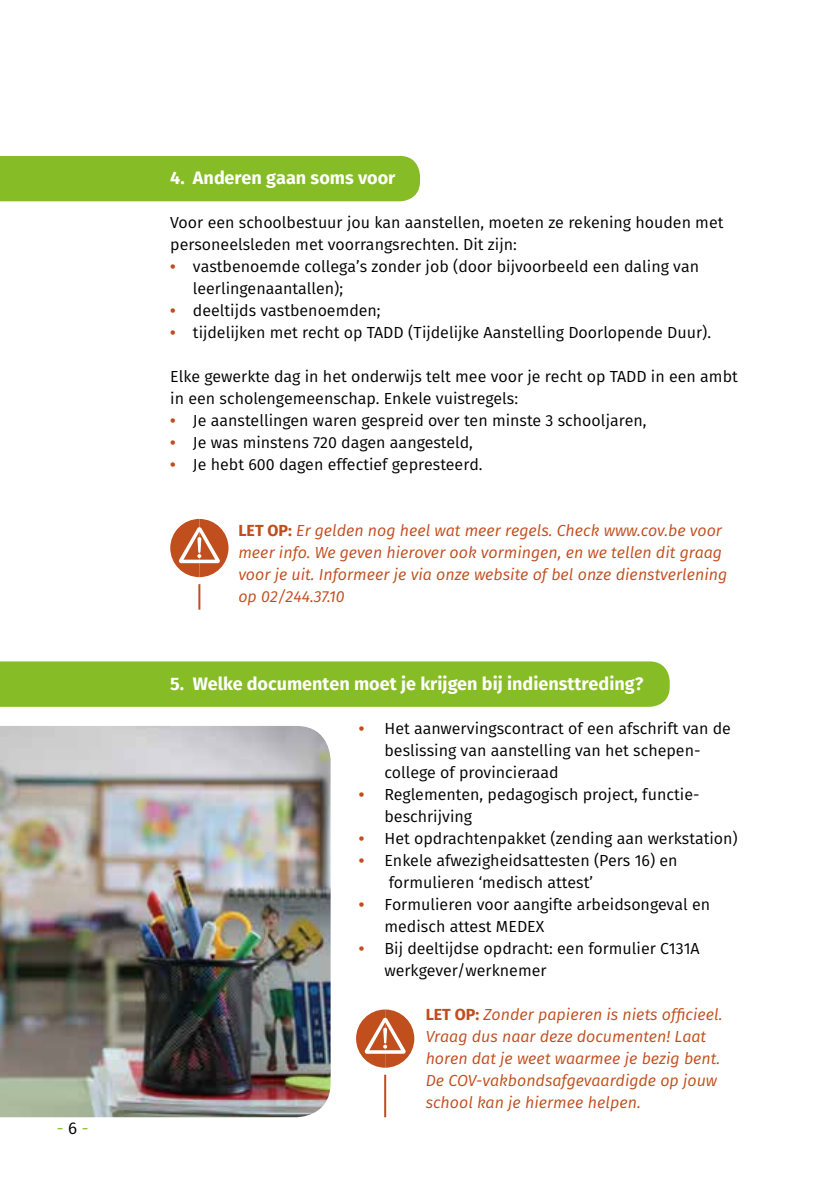
<style>
.page{position:relative;width:840px;height:1191px;background:#fff}
.page>*{position:absolute;margin:0;border:0;box-sizing:border-box;transform-origin:0 0}
.t1{font:700 18px "Fira Sans";color:#fff}
.t2{font:17px "Fira Sans";color:#86bc25}
.t3{font:16px/22px "Fira Sans";color:#000}
.t4{font:italic 16px/22px "Fira Sans";color:#c14d1d}
.s1{color:#000}
.s2{font-weight:700;color:#c14d1d}
.s3{font-weight:700;font-style:normal}
</style>
<div class="page">
<div style="left:0;top:156px;width:420px;height:45px;background:#86bc25"></div>
<div style="left:0;top:661px;width:669px;height:46px;background:#86bc25"></div>
<img style="left:0;top:726px;width:330px;height:391px">
<svg style="left:170px;top:519px;width:58px;height:58px"></svg>
<svg style="left:356px;top:1009px;width:58px;height:58px"></svg>
<hr style="left:198px;top:584px;width:2px;height:25px;background:#c14d1d">
<hr style="left:384px;top:1074px;width:2px;height:43px;background:#c14d1d">
<p class="t2" style="left:57px;top:1116px;width:33px">- <span class="s1">6</span> -</p>
<p class="t1" style="left:170px;top:165px;width:226px">4. Anderen gaan soms voor</p>
<p class="t3" style="left:170px;top:211px;width:554px">Voor een schoolbestuur jou kan aanstellen, moeten ze rekening houden met personeelsleden met voorrangsrechten. Dit zijn:</p>
<p class="t3" style="left:193px;top:255px;width:507px;text-indent:-23px"><span class="s2">•</span> vastbenoemde collega’s zonder job (door bijvoorbeeld een daling van leerlingenaantallen);</p>
<p class="t3" style="left:170px;top:299px;width:212px"><span class="s2">•</span> deeltijds vastbenoemden;</p>
<p class="t3" style="left:170px;top:321px;width:542px"><span class="s2">•</span> tijdelijken met recht op TADD (Tijdelijke Aanstelling Doorlopende Duur).</p>
<p class="t3" style="left:170px;top:365px;width:568px">Elke gewerkte dag in het onderwijs telt mee voor je recht op TADD in een ambt in een scholengemeenschap. Enkele vuistregels:</p>
<p class="t3" style="left:170px;top:409px;width:477px"><span class="s2">•</span> Je aanstellingen waren gespreid over ten minste 3 schooljaren,</p>
<p class="t3" style="left:170px;top:431px;width:304px"><span class="s2">•</span> Je was minstens 720 dagen aangesteld,</p>
<p class="t3" style="left:170px;top:453px;width:314px"><span class="s2">•</span> Je hebt 600 dagen effectief gepresteerd.</p>
<p class="t4" style="left:238px;top:519px;width:490px"><span class="s3">LET OP:</span> Er gelden nog heel wat meer regels. Check www.cov.be voor meer info. We geven hierover ook vormingen, en we tellen dit graag voor je uit. Informeer je via onze website of bel onze dienstverlening op 02/244.37.10</p>
<p class="t1" style="left:170px;top:671px;width:474px">5. Welke documenten moet je krijgen bij indiensttreding?</p>
<p class="t3" style="left:384px;top:717px;width:348px;text-indent:-25px"><span class="s2">•</span> Het aanwervingscontract of een afschrift van de beslissing van aanstelling van het schepen&shy;college of provincieraad</p>
<p class="t3" style="left:384px;top:783px;width:316px;text-indent:-25px"><span class="s2">•</span> Reglementen, pedagogisch project, functie&shy;beschrijving</p>
<p class="t3" style="left:359px;top:827px;width:380px"><span class="s2">•</span> Het opdrachtenpakket (zending aan werkstation)</p>
<p class="t3" style="left:388px;top:849px;width:290px;text-indent:-30px"><span class="s2">•</span> Enkele afwezigheidsattesten (Pers 16) en formulieren ‘medisch attest’</p>
<p class="t3" style="left:384px;top:893px;width:327px;text-indent:-25px"><span class="s2">•</span> Formulieren voor aangifte arbeidsongeval en medisch attest MEDEX</p>
<p class="t3" style="left:384px;top:937px;width:316px;text-indent:-25px"><span class="s2">•</span> Bij deeltijdse opdracht: een formulier C131A werkgever/werknemer</p>
<p class="t4" style="left:425px;top:1003px;width:298px"><span class="s3">LET OP:</span> Zonder papieren is niets officieel.<br>Vraag dus naar deze documenten! Laat horen dat je weet waarmee je bezig bent.<br>De COV-vakbondsafgevaardigde op jouw school kan je hiermee helpen.</p>
</div>
